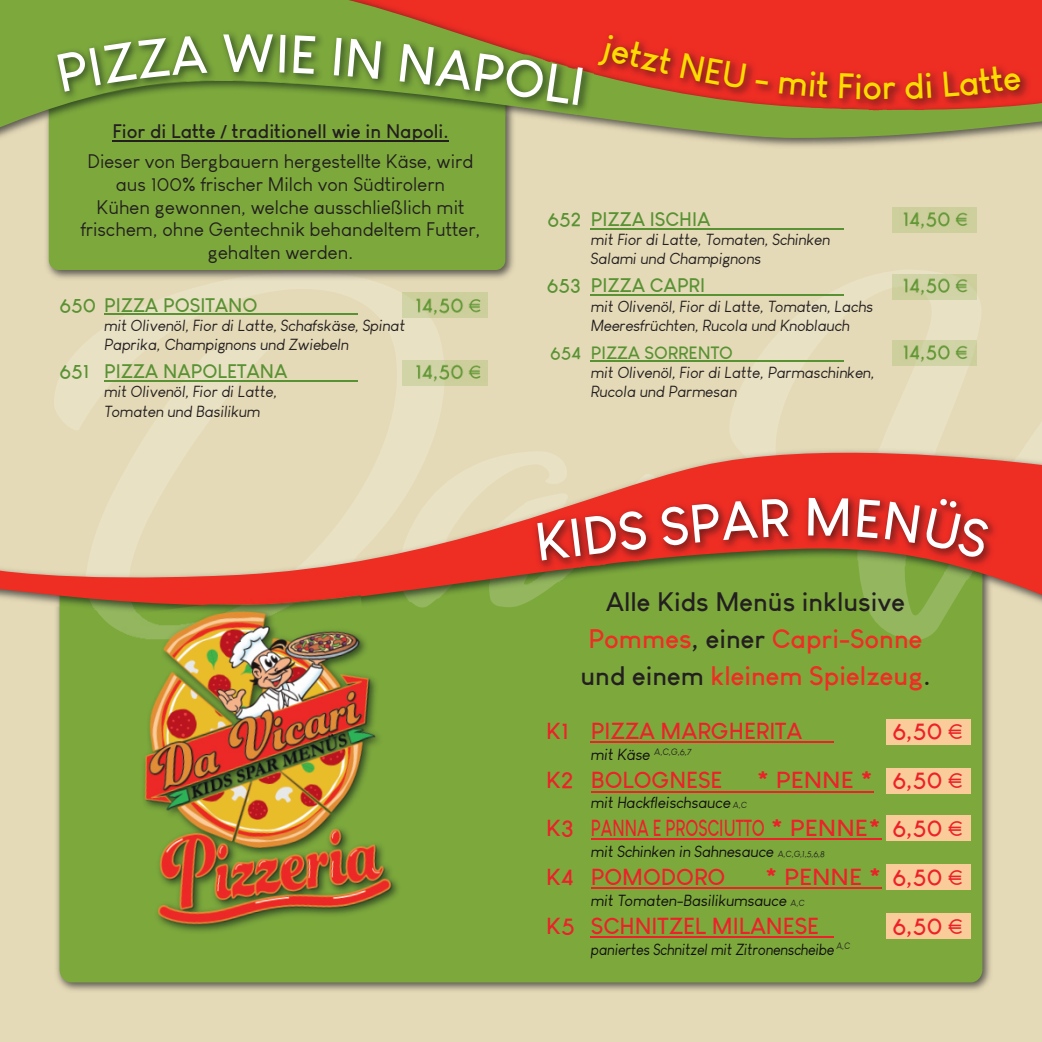
<style>
.page{position:relative;width:1042px;height:1042px;background:#e5dab7}
.page>*{position:absolute;margin:0;border:0;box-sizing:border-box;transform-origin:0 0}
.t1{font:700 52.5px "Louis George Cafe";color:#fff}
.t2{font:700 35px "Louis George Cafe";color:#ffdc01}
.t3{font:700 26.25px/36.8px "Louis George Cafe";color:#231f20;text-align:center}
.t4{font:700 22.75px "Louis George Cafe";color:#ec2129}
.t5{font:700 22.75px "Louis George Cafe";color:#ec2129;scale:1.1 1}
.t6{font:19.25px/22.8px "Louis George Cafe";color:#231f20;text-align:center}
.t7{font:700 19.25px "Louis George Cafe";color:#589233}
.t8{font:700 19.25px "Louis George Cafe";color:#231f20}
.t9{font:700 17.5px "Louis George Cafe";color:#589233}
.t10{font:italic 15.75px/19.2px "Louis George Cafe";color:#231f20}
.t11{font:italic 15.75px "Louis George Cafe";color:#100e0f}
.t12{font:italic 15.75px "Louis George Cafe";color:#100e0f;scale:.93 1}
.t13{font:italic 9.1px "Louis George Cafe";color:#231f20}
.s1{color:#ee2d23}
.s2{font-weight:400}
.s3{font-size:15.75px;color:#100e0f}
.s4{font-size:8.75px;color:#231f20}
</style>
<div class="page">
<img style="left:56px;top:616px;width:935px;height:375px">
<div style="left:60px;top:616px;width:922px;height:366px;background:#7da93c"></div>
<img style="left:54px;top:280px;width:603px;height:360px">
<div style="left:886px;top:719px;width:84px;height:25px;background:#facc9a"></div>
<div style="left:886px;top:768px;width:84px;height:25px;background:#facc9a"></div>
<div style="left:886px;top:816px;width:84px;height:25px;background:#facc9a"></div>
<div style="left:886px;top:864px;width:84px;height:25px;background:#facc9a"></div>
<div style="left:886px;top:913px;width:84px;height:26px;background:#facc9a"></div>
<hr style="left:591px;top:741px;width:243px;height:2px;background:#ec2129">
<hr style="left:591px;top:790px;width:282px;height:2px;background:#ec2129">
<hr style="left:591px;top:838px;width:290px;height:1px;background:#ec2129">
<hr style="left:591px;top:887px;width:290px;height:1px;background:#ec2129">
<hr style="left:591px;top:936px;width:243px;height:1px;background:#ec2129">
<img style="left:54px;top:606px;width:937px;height:10px">
<svg style="left:0;top:440px;width:1042px;height:166px"></svg>
<img style="left:46px;top:148px;width:468px;height:131px">
<div style="left:49px;top:71px;width:456px;height:199px;background:#7da93c;border-radius:10px"></div>
<img style="left:46px;top:138px;width:920px;height:10px">
<svg style="left:0;top:0;width:1042px;height:138px;fill:#7da93c"></svg>
<img style="left:533px;top:493px;width:465px;height:77px">
<img style="left:53px;top:30px;width:540px;height:85px">
<img style="left:594px;top:32px;width:436px;height:78px">
<img style="left:120px;top:585px;width:283px;height:369px">
<hr style="left:112px;top:140px;width:337px;height:2px;background:#231f20">
<hr style="left:104px;top:314px;width:253px;height:1px;background:#589233">
<hr style="left:104px;top:380px;width:253px;height:2px;background:#589233">
<hr style="left:591px;top:228px;width:253px;height:1px;background:#589233">
<hr style="left:591px;top:294px;width:253px;height:2px;background:#589233">
<hr style="left:591px;top:361px;width:253px;height:1px;background:#589233">
<img style="left:403px;top:292px;width:85px;height:25px">
<img style="left:403px;top:360px;width:85px;height:25px">
<img style="left:892px;top:207px;width:85px;height:26px">
<img style="left:892px;top:275px;width:85px;height:25px">
<img style="left:892px;top:340px;width:85px;height:26px">
<svg style="left:660px;top:498px;width:129px;height:48px;background:#c12620"></svg>
<svg style="left:808px;top:497px;width:40px;height:39px;background:#b5241e"></svg>
<svg style="left:857px;top:496px;width:134px;height:63px;background:#c42b22"></svg>
<svg style="left:57px;top:35px;width:150px;height:57px;background:#668d34"></svg>
<svg style="left:279px;top:34px;width:6px;height:39px"></svg>
<svg style="left:293px;top:35px;width:22px;height:39px"></svg>
<svg style="left:334px;top:37px;width:8px;height:39px"></svg>
<svg style="left:348px;top:38px;width:33px;height:41px"></svg>
<svg style="left:400px;top:43px;width:74px;height:47px;background:#648a34"></svg>
<svg style="left:598px;top:34px;width:75px;height:41px;background:#ce2821"></svg>
<svg style="left:680px;top:53px;width:66px;height:36px;background:#c72721"></svg>
<svg style="left:756px;top:80px;width:12px;height:5px"></svg>
<svg style="left:779px;top:71px;width:50px;height:27px"></svg>
<svg style="left:839px;top:73px;width:22px;height:26px"></svg>
<svg style="left:884px;top:82px;width:11px;height:17px"></svg>
<svg style="left:905px;top:72px;width:27px;height:27px"></svg>
<svg style="left:943px;top:66px;width:78px;height:31px;background:#c72720"></svg>
<h1 class="t1" style="left:222px;top:34px;width:54px">W</h1>
<h1 class="t1" style="left:476px;top:52px;width:114px;rotate:8deg">POLI</h1>
<h2 class="t2" style="left:862px;top:74px;width:21px">o</h2>
<p class="t8" style="left:112px;top:124px;width:338px">Fior di Latte / traditionell wie in Napoli.</p>
<p class="t6" style="left:81px;top:152px;width:401px">Dieser von Bergbauern hergestellte Käse, wird aus 100% frischer Milch von Südtirolern<br>Kühen gewonnen, welche ausschließlich mit frischem, ohne Gentechnik behandeltem Futter, gehalten werden.</p>
<p class="t7" style="left:60px;top:298px;width:199px">650 PIZZA POSITANO</p>
<p class="t10" style="left:104px;top:317px;width:302px">mit Olivenöl, Fior di Latte, Schafskäse, Spinat<br>Paprika, Champignons und Zwiebeln</p>
<p class="t7" style="left:60px;top:364px;width:230px">651 PIZZA NAPOLETANA</p>
<p class="t10" style="left:104px;top:384px;width:174px">mit Olivenöl, Fior di Latte,<br>Tomaten und Basilikum</p>
<p class="t7" style="left:547px;top:212px;width:165px">652 PIZZA ISCHIA</p>
<p class="t10" style="left:591px;top:231px;width:241px">mit Fior di Latte, Tomaten, Schinken<br>Salami und Champignons</p>
<p class="t7" style="left:547px;top:278px;width:160px">653 PIZZA CAPRI</p>
<p class="t10" style="left:591px;top:298px;width:283px">mit Olivenöl, Fior di Latte, Tomaten, Lachs<br>Meeresfrüchten, Rucola und Knoblauch</p>
<p class="t9" style="left:550px;top:346px;width:184px">654 PIZZA SORRENTO</p>
<p class="t10" style="left:591px;top:364px;width:285px">mit Olivenöl, Fior di Latte, Parmaschinken,<br>Rucola und Parmesan</p>
<h1 class="t1" style="left:533px;top:523px;width:114px;rotate:-7deg">KIDS</h1>
<h3 class="t3" style="left:580px;top:586px;width:351px">Alle Kids Menüs inklusive<br><span class="s1">Pommes</span>, einer <span class="s1">Capri-Sonne </span>und einem <span class="s1">kleinem Spielzeug</span>.</h3>
<h3 class="t4" style="left:546px;top:723px;width:258px">K1 PIZZA MARGHERITA</h3>
<h3 class="t4" style="left:892px;top:723px;width:72px">6,50 <span class="s2">€</span></h3>
<p class="t13" style="left:591px;top:748px;width:102px"><span class="s3">mit Käse</span> A,C,G,6,7</p>
<h3 class="t4" style="left:546px;top:772px;width:178px">K2 BOLOGNESE</h3>
<h3 class="t5" style="left:756px;top:772px;width:189px">* PENNE * 6,50 <span class="s2">€</span></h3>
<p class="t11" style="left:591px;top:796px;width:157px">mit Hackfleischsauce <span class="s4">A,C</span></p>
<h3 class="t4" style="left:546px;top:819px;width:418px">K3 PANNA E PROSCIUTTO * PENNE* 6,50 <span class="s2">€</span></h3>
<p class="t11" style="left:591px;top:845px;width:236px">mit Schinken in Sahnesauce <span class="s4">A,C,G,1,5,6,8</span></p>
<h3 class="t4" style="left:546px;top:868px;width:180px">K4 POMODORO</h3>
<h3 class="t5" style="left:765px;top:868px;width:182px">* PENNE * 6,50 <span class="s2">€</span></h3>
<p class="t11" style="left:591px;top:894px;width:215px">mit Tomaten-Basilikumsauce <span class="s4">A,C</span></p>
<h3 class="t4" style="left:546px;top:917px;width:274px">K5 SCHNITZEL MILANESE</h3>
<h3 class="t4" style="left:892px;top:917px;width:72px">6,50 <span class="s2">€</span></h3>
<p class="t12" style="left:591px;top:943px;width:280px">paniertes Schnitzel mit Zitronenscheibe <sup>A,C</sup></p>
</div>
